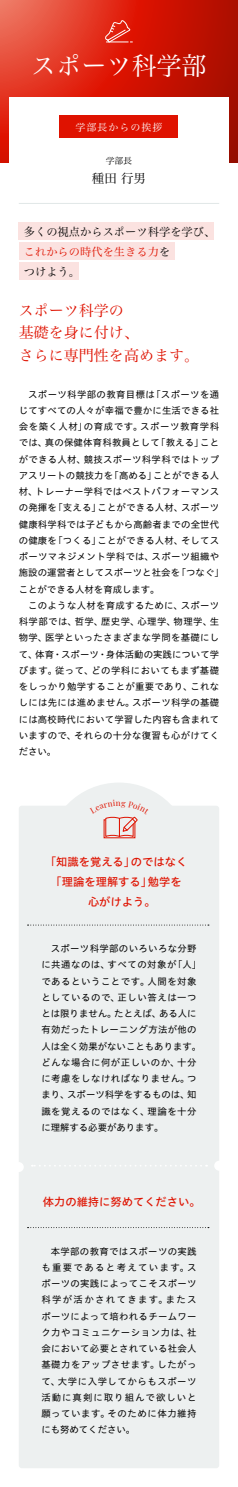
<style>
.page{position:relative;width:238px;height:1487px;background:#fff}
.page>*{position:absolute;margin:0;border:0;box-sizing:border-box;transform-origin:0 0}
.t1{font:25px "Hira Min Std W3";color:#fff}
.t2{font:15px/22.5px "Hira Min Std W3";color:#df1200}
.t3{font:12.5px "Hira Min Std W3";color:#000}
.t4{font:11.25px "Hiragino UD Sans Std W5";color:#df1200}
.t5{font:11.25px/20px "Hira Min Std W3";color:#000}
.t6{font:10px "Hira Min Std W3";letter-spacing:.1em;color:#fff}
.t7{font:9.38px/16.2px "Hiragino UD Sans Std W4";letter-spacing:.03em;color:#000}
.t8{font:8.75px "Hira Min Std W3";color:#000}
.s1{color:#df1200}
</style>
<div class="page">
<svg style="left:0;top:0;width:238px;height:162px;background:#d32715"></svg>
<div style="left:9px;top:97px;width:219px;height:1209px;background:#fff"></div>
<div style="left:59px;top:116px;width:119px;height:22px;background:#df1200"></div>
<hr style="left:19px;top:203px;width:200px;height:1px;background:#e1e7e7">
<div style="left:19px;top:222px;width:195px;height:18px;background:#fbe2e0"></div>
<div style="left:19px;top:242px;width:155px;height:18px;background:#fbe2e0"></div>
<div style="left:19px;top:262px;width:59px;height:18px;background:#fbe2e0"></div>
<div style="left:19px;top:806px;width:200px;height:662px;background:#edf0f0;border-radius:3px"></div>
<svg style="left:32px;top:1165px;width:175px;height:2px"></svg>
<svg style="left:28px;top:1227px;width:181px;height:1px"></svg>
<div style="left:14px;top:1162px;width:10px;height:10px;background:#fff;border-radius:50%"></div>
<div style="left:214px;top:1161px;width:10px;height:10px;background:#fff;border-radius:50%"></div>
<div style="left:47px;top:782px;width:144px;height:144px;background:#edf0f0;border-radius:50%"></div>
<svg style="left:28px;top:925px;width:181px;height:1px"></svg>
<svg style="left:104px;top:20px;width:28px;height:23px"></svg>
<svg style="left:103px;top:816px;width:35px;height:22px"></svg>
<h1 class="t1" style="left:31px;top:47px;width:176px">スポーツ科学部</h1>
<p class="t6" style="left:75px;top:120px;width:88px">学部長からの挨拶</p>
<p class="t8" style="left:106px;top:154px;width:28px">学部長</p>
<h3 class="t3" style="left:92px;top:169px;width:56px">種田 行男</h3>
<p class="t5" style="left:24px;top:221px;width:193px">多くの視点からスポーツ科学を学び、<span class="s1">これからの時代を生きる力</span>を<br>つけよう。</p>
<h2 class="t2" style="left:19px;top:298px;width:181px">スポーツ科学の<br>基礎を身に付け、<br>さらに専門性を高めます。</h2>
<p class="t7" style="left:19px;top:385px;width:206px;text-indent:9px">スポーツ科学部の教育目標は「スポーツを通じてすべての人々が幸福で豊かに生活できる社会を築く人材」の育成です。スポーツ教育学科では、真の保健体育科教員として「教える」ことができる人材、競技スポーツ科学科ではトップアスリートの競技力を「高める」ことができる人材、トレーナー学科ではベストパフォーマンスの発揮を「支える」ことができる人材、スポーツ健康科学科では子どもから高齢者までの全世代の健康を「つくる」ことができる人材、そしてスポーツマネジメント学科では、スポーツ組織や施設の運営者としてスポーツと社会を「つなぐ」ことができる人材を育成します。</p>
<p class="t7" style="left:19px;top:597px;width:202px;text-align:justify;text-indent:9px">このような人材を育成するために、スポーツ科学部では、哲学、歴史学、心理学、物理学、生物学、医学といったさまざまな学問を基礎にして、体育・スポーツ・身体活動の実践について学びます。従って、どの学科においてもまず基礎をしっかり勉学することが重要であり、これなしには先には進めません。スポーツ科学の基礎には高校時代において学習した内容も含まれていますので、それらの十分な復習も心がけてください。</p>
<p class="t4" style="left:45px;top:853px;width:144px">「知識を覚える」のではなく</p>
<p class="t4" style="left:51px;top:873px;width:132px">「理論を理解する」勉学を</p>
<p class="t4" style="left:88px;top:893px;width:69px">心がけよう。</p>
<p class="t7" style="left:41px;top:940px;width:161px;text-indent:9px">スポーツ科学部のいろいろな分野に共通なのは、すべての対象が「人」であるということです。人間を対象としているので、正しい答えは一つとは限りません。たとえば、ある人に有効だったトレーニング方法が他の人は全く効果がないこともあります。どんな場合に何が正しいのか、十分に考慮をしなければなりません。つまり、スポーツ科学をするものは、知識を覚えるのではなく、理論を十分に理解する必要があります。</p>
<p class="t4" style="left:43px;top:1193px;width:159px">体力の維持に努めてください。</p>
<p class="t7" style="left:41px;top:1242px;width:157px;text-align:justify;text-indent:9px">本学部の教育ではスポーツの実践も重要であると考えています。スポーツの実践によってこそスポーツ科学が活かされてきます。またスポーツによって培われるチームワーク力やコミュニケーション力は、社会において必要とされている社会人基礎力をアップさせます。したがって、大学に入学してからもスポーツ活動に真剣に取り組んで欲しいと願っています。そのために体力維持にも努めてください。</p>
</div>
